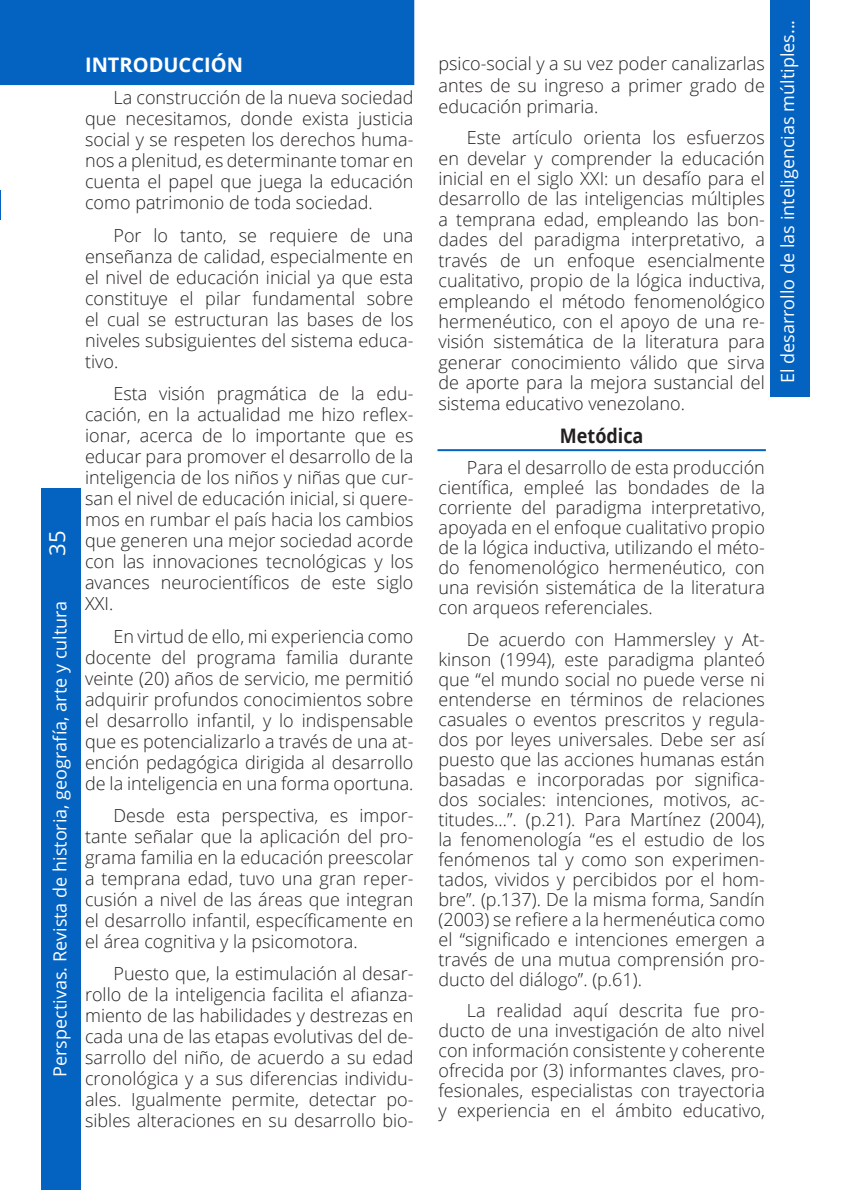
<style>
.page{position:relative;width:851px;height:1191px;background:#fff}
.page>*{position:absolute;margin:0;border:0;box-sizing:border-box;transform-origin:0 0}
.t1{font:22px "Open Sans";color:#fff}
.Titulos_1{font:700 20px "Open Sans";color:#fff}
.suptitulos{font:700 20px "Open Sans";color:#231f20;scale:.9 1}
.Parrafos{font:300 18px/21px "Open Sans";color:#231f20;text-align:justify}
.t2{font:18px "Open Sans";color:#fff}
</style>
<div class="page">
<div style="left:41px;top:488px;width:40px;height:702px;background:#0462c1"></div>
<div style="left:770px;top:0;width:39px;height:396px;background:#0462c1"></div>
<hr style="left:0;top:190px;width:1px;height:30px;background:#0462c1">
<div style="left:0;top:1px;width:413px;height:83px;background:#0462c1"></div>
<div style="left:0;top:0;width:414px;height:85px;border:2px solid #0462c1"></div>
<hr style="left:437px;top:449px;width:328px;height:2px;background:#0462c1">
<p class="t1" style="left:42px;top:556px;width:27px;rotate:-90deg">35</p>
<p class="t2" style="left:48px;top:1076px;width:478px;rotate:-90deg">Perspectivas. Revista de historia, geografía, arte y cultura</p>
<p class="Titulos_1" style="left:85px;top:51px;width:159px">INTRODUCCIÓN</p>
<p class="Parrafos" style="left:85px;top:87px;width:330px;text-indent:28px">La construcción de la nueva sociedad que necesitamos, donde exista justicia social y se respeten los derechos huma&shy;nos a plenitud, es determinante tomar en cuenta el papel que juega la educación como patrimonio de toda sociedad.</p>
<p class="Parrafos" style="left:85px;top:224px;width:330px;text-indent:28px">Por lo tanto, se requiere de una enseñanza de calidad, especialmente en el nivel de educación inicial ya que esta constituye el pilar fundamental sobre el cual se estructuran las bases de los niveles subsiguientes del sistema educa&shy;tivo.</p>
<p class="Parrafos" style="left:85px;top:383px;width:330px;text-indent:28px">Esta visión pragmática de la edu&shy;cación, en la actualidad me hizo reflex&shy;ionar, acerca de lo importante que es educar para promover el desarrollo de la inteligencia de los niños y niñas que cur&shy;san el nivel de educación inicial, si quere&shy;mos en rumbar el país hacia los cambios que generen una mejor sociedad acorde con las innovaciones tecnológicas y los avances neurocientíficos de este siglo XXI.</p>
<p class="Parrafos" style="left:85px;top:625px;width:330px;text-indent:28px">En virtud de ello, mi experiencia como docente del programa familia durante veinte (20) años de servicio, me permitió adquirir profundos conocimientos sobre el desarrollo infantil, y lo indispensable que es potencializarlo a través de una at&shy;ención pedagógica dirigida al desarrollo de la inteligencia en una forma oportuna.</p>
<p class="Parrafos" style="left:85px;top:804px;width:330px;text-indent:28px">Desde esta perspectiva, es impor&shy;tante señalar que la aplicación del pro&shy;grama familia en la educación preescolar a temprana edad, tuvo una gran reper&shy;cusión a nivel de las áreas que integran el desarrollo infantil, específicamente en el área cognitiva y la psicomotora.</p>
<p class="Parrafos" style="left:85px;top:963px;width:330px;text-indent:28px">Puesto que, la estimulación al desar&shy;rollo de la inteligencia facilita el afianza&shy;miento de las habilidades y destrezas en cada una de las etapas evolutivas del de&shy;sarrollo del niño, de acuerdo a su edad cronológica y a sus diferencias individu&shy;ales. Igualmente permite, detectar po&shy;sibles alteraciones en su desarrollo bio-</p>
<p class="Parrafos" style="left:438px;top:53px;width:328px">psico-social y a su vez poder canalizarlas antes de su ingreso a primer grado de educación primaria.</p>
<p class="Parrafos" style="left:438px;top:127px;width:328px;line-height:20.4px;text-indent:28px">Este artículo orienta los esfuerzos en develar y comprender la educación inicial en el siglo XXI: un desafío para el desarrollo de las inteligencias múltiples a temprana edad, empleando las bon&shy;dades del paradigma interpretativo, a través de un enfoque esencialmente cualitativo, propio de la lógica inductiva, empleando el método fenomenológico hermenéutico, con el apoyo de una re&shy;visión sistemática de la literatura para generar conocimiento válido que sirva de aporte para la mejora sustancial del sistema educativo venezolano.</p>
<p class="suptitulos" style="left:559px;top:421px;width:94px">Metódica</p>
<p class="Parrafos" style="left:438px;top:457px;width:328px;line-height:20px;text-indent:28px">Para el desarrollo de esta producción científica, empleé las bondades de la corriente del paradigma interpretativo, apoyada en el enfoque cualitativo propio de la lógica inductiva, utilizando el méto&shy;do fenomenológico hermenéutico, con una revisión sistemática de la literatura con arqueos referenciales.</p>
<p class="Parrafos" style="left:438px;top:628px;width:328px;line-height:20px;text-indent:28px">De acuerdo con Hammersley y At&shy;kinson (1994), este paradigma planteó que “el mundo social no puede verse ni entenderse en términos de relaciones casuales o eventos prescritos y regula&shy;dos por leyes universales. Debe ser así puesto que las acciones humanas están basadas e incorporadas por significa&shy;dos sociales: intenciones, motivos, ac&shy;titudes…”. (p.21). Para Martínez (2004), la fenomenología “es el estudio de los fenómenos tal y como son experimen&shy;tados, vividos y percibidos por el hom&shy;bre”. (p.137). De la misma forma, Sandín (2003) se refiere a la hermenéutica como el “significado e intenciones emergen a través de una mutua comprensión pro&shy;ducto del diálogo”. (p.61).</p>
<p class="Parrafos" style="left:438px;top:1000px;width:328px;line-height:20px;text-indent:28px">La realidad aquí descrita fue pro&shy;ducto de una investigación de alto nivel con información consistente y coherente ofrecida por (3) informantes claves, pro&shy;fesionales, especialistas con trayectoria y experiencia en el ámbito educativo,</p>
<p class="t2" style="left:775px;top:383px;width:365px;rotate:-90deg">El desarrollo de las inteligencias múltiples...</p>
</div>
